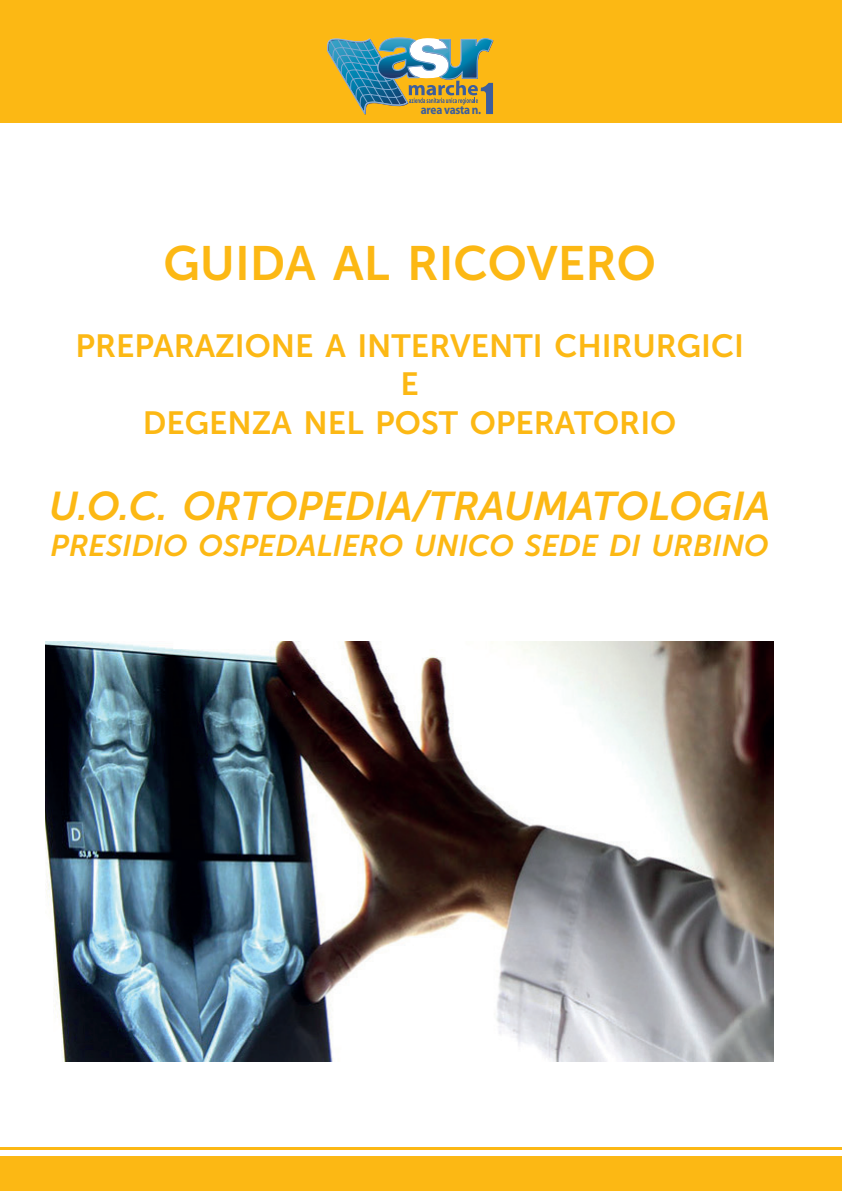
<style>
.page{position:relative;width:842px;height:1191px;background:#fff}
.page>*{position:absolute;margin:0;border:0;box-sizing:border-box;transform-origin:0 0}
.t1{font:48px "Museo Sans 700";color:#fcb814}
.t2{font:italic 40px "Museo Sans 700";color:#fcb814}
.t3{font:32px "Museo Sans 700";color:#fcb814}
.t4{font:italic 30px "Museo Sans 700";color:#fcb814}
.t5{font:700 12.6px "Myriad Pro";letter-spacing:-.025em;color:#3c5e9d;scale:.9 1}
</style>
<div class="page">
<div style="left:1px;top:1156px;width:841px;height:35px;background:#fcb814"></div>
<hr style="left:1px;top:1147px;width:841px;height:3px;background:#fcb814">
<div style="left:1px;top:0;width:841px;height:123px;background:#fcb814"></div>
<svg style="left:327px;top:37px;width:166px;height:78px"></svg>
<img style="left:45px;top:642px;width:729px;height:420px">
<p class="t5" style="left:421px;top:103px;width:69px">area vasta n.</p>
<p class="t1" style="left:163px;top:237px;width:494px">GUIDA AL RICOVERO</p>
<p class="t3" style="left:75px;top:328px;width:670px">PREPARAZIONE A INTERVENTI CHIRURGICI</p>
<p class="t3" style="left:400px;top:366px;width:20px">E</p>
<p class="t3" style="left:143px;top:405px;width:535px">DEGENZA NEL POST OPERATORIO</p>
<p class="t2" style="left:49px;top:484px;width:723px">U.O.C. ORTOPEDIA/TRAUMATOLOGIA</p>
<p class="t4" style="left:51px;top:529px;width:720px">PRESIDIO OSPEDALIERO UNICO SEDE DI URBINO</p>
</div>
